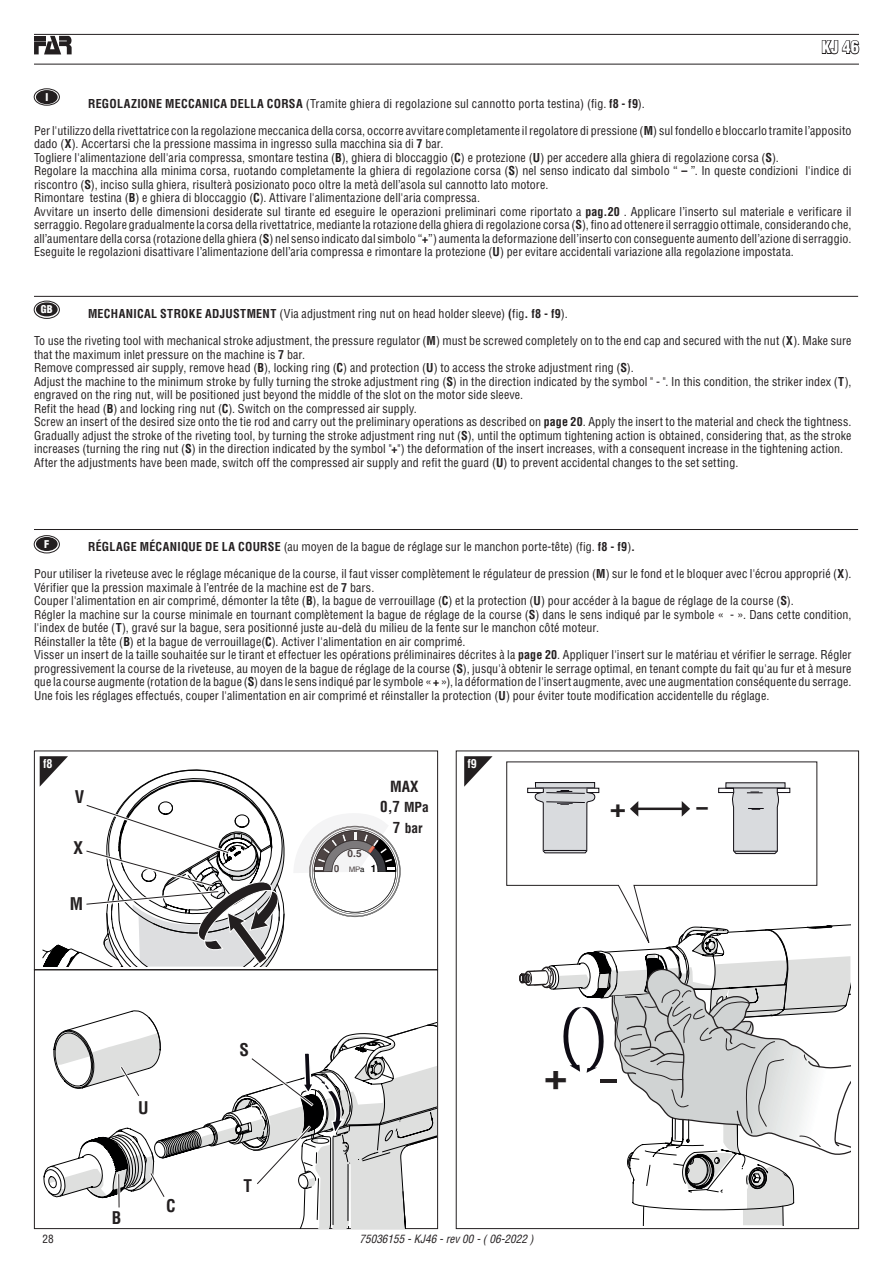
<style>
.page{position:relative;width:893px;height:1263px;background:#fff}
.page>*{position:absolute;margin:0;border:0;box-sizing:border-box;transform-origin:0 0}
.t1{font:900 36px "Helvetica LT Std";color:#231f20;scale:1.12 1}
.t2{font:900 24.9px "Helvetica LT Std";color:#231f20;scale:1.12 1}
.t3{font:900 21px "Helvetica LT Std";color:#231f20;scale:3 1}
.t4{font:700 condensed 17.1px "Helvetica LT Std";color:#231f20}
.t5{font:900 condensed 16.5px "Helvetica LT Std";color:#fff}
.t6{font:700 condensed 15px/20.5px "Helvetica LT Std";color:#231f20;text-align:center}
.t7{font:900 14.1px "Helvetica LT Std";color:#231f20;scale:3 1}
.t8{font:700 condensed 13.5px "Helvetica LT Std";color:#231f20}
.t9{font:condensed 12px/13.5px "Helvetica LT Std";letter-spacing:.01em;color:#231f20}
.t10{font:700 condensed 12px "Helvetica LT Std";color:#fff}
.t11{font:italic condensed 11.25px "Helvetica LT Std";color:#231f20}
.t12{font:condensed 11.25px "Helvetica LT Std";color:#231f20}
.t13{font:900 condensed 10.5px "Helvetica LT Std";color:#fff}
.t14{font:700 10.05px "Helvetica LT Std";color:#000}
.t15{font:7.95px "Helvetica LT Std";color:#000}
.s1{font-weight:700}
.s2{font-size:13.5px}
.s3{font-size:15px}
.s4{font-weight:700;font-size:10.05px;color:#4d4444}
</style>
<div class="page">
<hr style="left:34px;top:34px;width:825px;height:1px;background:#231f20">
<hr style="left:34px;top:64px;width:825px;height:1px;background:#231f20">
<svg style="left:34px;top:36px;width:38px;height:18px"></svg>
<svg style="left:821px;top:40px;width:39px;height:15px"></svg>
<hr style="left:34px;top:296px;width:824px;height:1px;background:#231f20">
<hr style="left:34px;top:529px;width:824px;height:1px;background:#231f20">
<div style="left:37px;top:303px;width:20px;height:13px;background:#231f20;border-radius:50%"></div>
<div style="left:36px;top:302px;width:22px;height:14px;border:2px solid #231f20;border-radius:50%"></div>
<div style="left:34px;top:301px;width:26px;height:18px;border:1px solid #231f20;border-radius:50%"></div>
<div style="left:37px;top:538px;width:20px;height:12px;background:#231f20;border-radius:50%"></div>
<div style="left:36px;top:537px;width:22px;height:14px;border:2px solid #231f20;border-radius:50%"></div>
<div style="left:34px;top:535px;width:26px;height:18px;border:1px solid #231f20;border-radius:50%"></div>
<div style="left:37px;top:91px;width:20px;height:12px;background:#231f20;border-radius:50%"></div>
<div style="left:36px;top:90px;width:22px;height:14px;border:2px solid #231f20;border-radius:50%"></div>
<div style="left:34px;top:89px;width:26px;height:16px;border:1px solid #231f20;border-radius:50%"></div>
<div style="left:34px;top:750px;width:404px;height:220px;border:1px solid #231f20"></div>
<div style="left:34px;top:969px;width:404px;height:260px;border:1px solid #231f20"></div>
<svg style="left:294px;top:814px;width:107px;height:103px"></svg>
<svg style="left:520px;top:924px;width:330px;height:301px"></svg>
<svg style="left:506px;top:761px;width:312px;height:188px"></svg>
<svg style="left:43px;top:1010px;width:393px;height:218px"></svg>
<hr style="left:636px;top:807px;width:48px;height:3px;background:#231f20">
<svg style="left:630px;top:801px;width:8px;height:16px"></svg>
<svg style="left:682px;top:801px;width:8px;height:16px"></svg>
<svg style="left:40px;top:756px;width:245px;height:211px"></svg>
<svg style="left:464px;top:756px;width:29px;height:31px"></svg>
<h3 class="t5" style="left:822px;top:37px;width:39px">KJ 46</h3>
<p class="t13" style="left:46px;top:90px;width:4px">I</p>
<p class="t9" style="left:88px;top:96px;width:558px"><span class="s1">REGOLAZIONE MECCANICA DELLA CORSA</span> (Tramite ghiera di regolazione sul cannotto porta testina) (fig. <span class="s1">f8 - f9</span>).</p>
<p class="t9" style="left:34px;top:123px;width:819px">Per l'utilizzo della rivettatrice con la regolazione meccanica della corsa, occorre avvitare completamente il regolatore di pressione (<span class="s1">M</span>) sul fondello e bloccarlo tramite l’apposito dado (<span class="s1">X</span>). Accertarsi che la pressione massima in ingresso sulla macchina sia di <span class="s1">7</span> bar.<br>Togliere l'alimentazione dell'aria compressa, smontare testina (<span class="s1">B</span>), ghiera di bloccaggio (<span class="s1">C</span>) e protezione (<span class="s1">U</span>) per accedere alla ghiera di regolazione corsa (<span class="s1">S</span>).<br>Regolare la macchina alla minima corsa, ruotando completamente la ghiera di regolazione corsa (<span class="s1">S</span>) nel senso indicato dal simbolo “ <span class="s1">–</span> ”. In queste condizioni l'indice di riscontro (<span class="s1">S</span>), inciso sulla ghiera, risulterà posizionato poco oltre la metà dell’asola sul cannotto lato motore.<br>Rimontare testina (<span class="s1">B</span>) e ghiera di bloccaggio (<span class="s1">C</span>). Attivare l'alimentazione dell'aria compressa.<br>Avvitare un inserto delle dimensioni desiderate sul tirante ed eseguire le operazioni preliminari come riportato a <span class="s1">pag.20</span> . Applicare l’inserto sul materiale e verificare il serraggio. Regolare gradualmente la corsa della rivettatrice, mediante la rotazione della ghiera di regolazione corsa (<span class="s1">S</span>), fino ad ottenere il serraggio ottimale, considerando che, all’aumentare della corsa (rotazione della ghiera (<span class="s1">S</span>) nel senso indicato dal simbolo “<span class="s1">+</span>”) aumenta la deformazione dell’inserto con conseguente aumento dell’azione di serraggio.<br>Eseguite le regolazioni disattivare l’alimentazione dell’aria compressa e rimontare la protezione (<span class="s1">U</span>) per evitare accidentali variazione alla regolazione impostata.</p>
<p class="t13" style="left:41px;top:302px;width:13px">GB</p>
<p class="t9" style="left:88px;top:307px;width:481px"><span class="s1">MECHANICAL STROKE ADJUSTMENT</span> (Via adjustment ring nut on head holder sleeve) <span class="s1">(</span>fig<span class="s1">. f8 - f9</span>).</p>
<p class="t9" style="left:34px;top:334px;width:819px">To use the riveting tool with mechanical stroke adjustment, the pressure regulator (<span class="s1">M</span>) must be screwed completely on to the end cap and secured with the nut (<span class="s1">X</span>). Make sure that the maximum inlet pressure on the machine is <span class="s1">7</span> bar.<br>Remove compressed air supply, remove head (<span class="s1">B</span>), locking ring (<span class="s1">C</span>) and protection (<span class="s1">U</span>) to access the stroke adjustment ring (<span class="s1">S</span>).<br>Adjust the machine to the minimum stroke by fully turning the stroke adjustment ring (<span class="s1">S</span>) in the direction indicated by the symbol " - ". In this condition, the striker index (<span class="s1">T</span>), engraved on the ring nut, will be positioned just beyond the middle of the slot on the motor side sleeve.<br>Refit the head (<span class="s1">B</span>) and locking ring nut (<span class="s1">C</span>). Switch on the compressed air supply.<br>Screw an insert of the desired size onto the tie rod and carry out the preliminary operations as described on <span class="s1">page 20</span>. Apply the insert to the material and check the tightness.<br>Gradually adjust the stroke of the riveting tool, by turning the stroke adjustment ring nut (<span class="s1">S</span>), until the optimum tightening action is obtained, considering that, as the stroke increases (turning the ring nut (<span class="s1">S</span>) in the direction indicated by the symbol "<span class="s1">+</span>") the deformation of the insert increases, with a consequent increase in the tightening action.<br>After the adjustments have been made, switch off the compressed air supply and refit the guard (<span class="s1">U</span>) to prevent accidental changes to the set setting.</p>
<p class="t9" style="left:88px;top:540px;width:548px"><span class="s1">RÉGLAGE MÉCANIQUE DE LA COURSE</span> (au moyen de la bague de réglage sur le manchon porte-tête) (fig. <span class="s1">f8 - f9</span>)<span class="s1">.</span></p>
<p class="t9" style="left:34px;top:567px;width:819px">Pour utiliser la riveteuse avec le réglage mécanique de la course, il faut visser complètement le régulateur de pression (<span class="s1">M</span>) sur le fond et le bloquer avec l'écrou approprié (<span class="s1">X</span>).<br>Vérifier que la pression maximale à l’entrée de la machine est de <span class="s1">7</span> bars.<br>Couper l'alimentation en air comprimé, démonter la tête (<span class="s1">B</span>), la bague de verrouillage (<span class="s1">C</span>) et la protection (<span class="s1">U</span>) pour accéder à la bague de réglage de la course (<span class="s1">S</span>).<br>Régler la machine sur la course minimale en tournant complètement la bague de réglage de la course (<span class="s1">S</span>) dans le sens indiqué par le symbole « - ». Dans cette condition, l'index de butée (<span class="s1">T</span>), gravé sur la bague, sera positionné juste au-delà du milieu de la fente sur le manchon côté moteur.<br>Réinstaller la tête (<span class="s1">B</span>) et la bague de verrouillage(<span class="s1">C</span>). Activer l'alimentation en air comprimé.<br>Visser un insert de la taille souhaitée sur le tirant et effectuer les opérations préliminaires décrites à la <span class="s1">page 20</span>. Appliquer l'insert sur le matériau et vérifier le serrage. Régler progressivement la course de la riveteuse, au moyen de la bague de réglage de la course (<span class="s1">S</span>), jusqu'à obtenir le serrage optimal, en tenant compte du fait qu'au fur et à mesure que la course augmente (rotation de la bague (<span class="s1">S</span>) dans le sens indiqué par le symbole « <span class="s1">+</span> »), la déformation de l'insert augmente, avec une augmentation conséquente du serrage.<br>Une fois les réglages effectués, couper l'alimentation en air comprimé et réinstaller la protection (<span class="s1">U</span>) pour éviter toute modification accidentelle du réglage.</p>
<p class="t13" style="left:44px;top:537px;width:7px">F</p>
<p class="t10" style="left:43px;top:756px;width:11px">f8</p>
<p class="t10" style="left:468px;top:756px;width:11px">f9</p>
<h3 class="t4" style="left:75px;top:786px;width:11px">V</h3>
<h3 class="t4" style="left:74px;top:837px;width:11px">X</h3>
<h3 class="t4" style="left:70px;top:893px;width:15px">M</h3>
<p class="t6" style="left:380px;top:776px;width:50px">MAX<br>0,7 <span class="s2">MPa</span></p>
<p class="t8" style="left:393px;top:819px;width:31px"><span class="s3">7</span> bar</p>
<p class="t14" style="left:348px;top:848px;width:15px">0.5</p>
<p class="t15" style="left:334px;top:865px;width:32px"><span class="s4">0</span> MPa</p>
<p class="t14" style="left:371px;top:862px;width:7px">1</p>
<h2 class="t2" style="left:609px;top:792px;width:18px">+</h2>
<p class="t7" style="left:695px;top:798px;width:6px">-</p>
<h3 class="t4" style="left:138px;top:1097px;width:12px">U</h3>
<h3 class="t4" style="left:240px;top:1039px;width:11px">S</h3>
<h1 class="t1" style="left:569px;top:1107px;width:25px;rotate:-180deg">+</h1>
<h3 class="t3" style="left:619px;top:1097px;width:8px;rotate:-180deg">-</h3>
<h3 class="t4" style="left:112px;top:1207px;width:11px">B</h3>
<h3 class="t4" style="left:166px;top:1195px;width:11px">C</h3>
<h3 class="t4" style="left:243px;top:1175px;width:10px">T</h3>
<p class="t12" style="left:42px;top:1232px;width:13px">28</p>
<p class="t11" style="left:359px;top:1232px;width:176px">75036155 - KJ46 - rev 00 - ( 06-2022 )</p>
</div>
